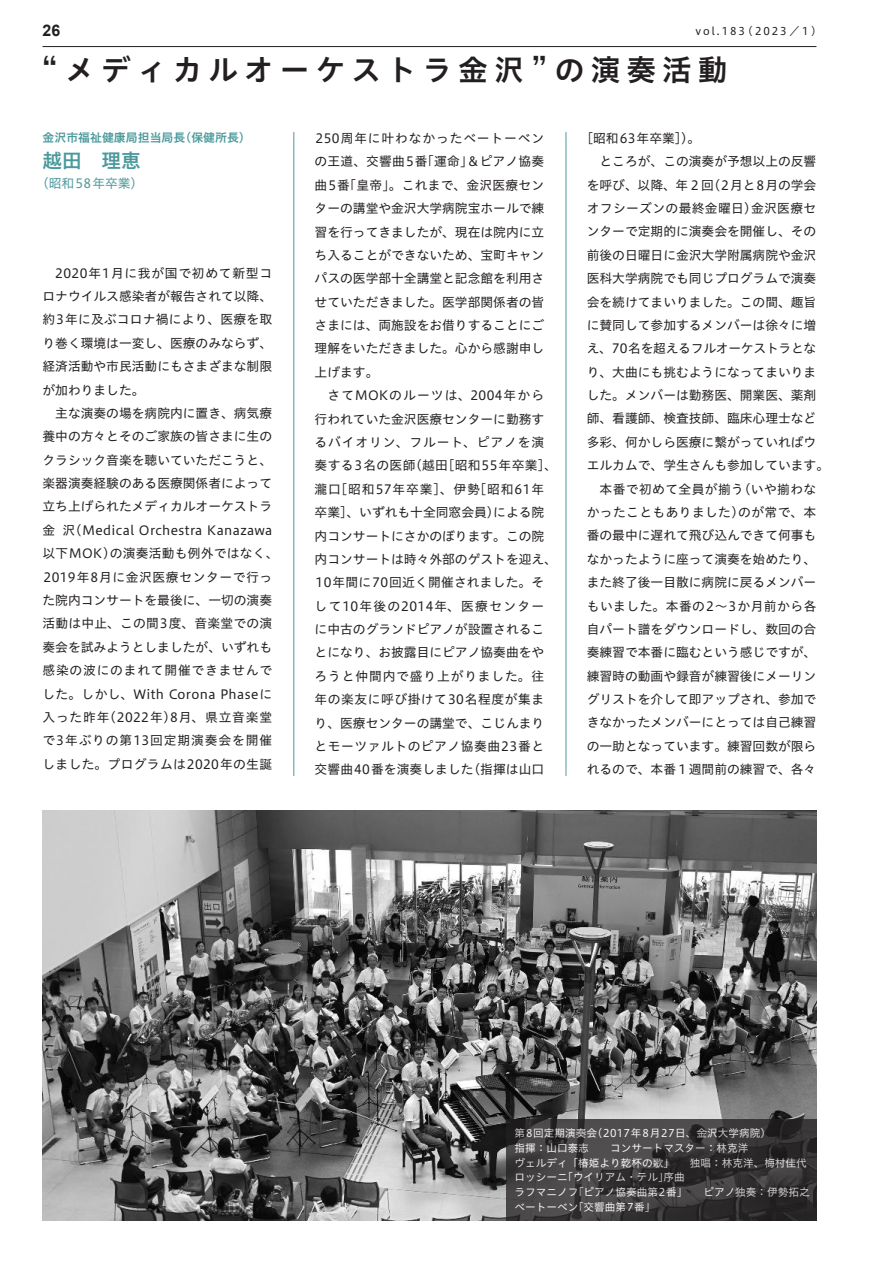
<style>
.page{position:relative;width:893px;height:1263px;background:#fff}
.page>*{position:absolute;margin:0;border:0;box-sizing:border-box;transform-origin:0 0}
.t1{font:29.7px "Hiragino UD Sans Std W6";letter-spacing:.2em;color:#231f20}
.t2{font:19.65px "Hiragino UD Sans Std W6";color:#4c999c}
.t3{font:700 15.9px "Arial";color:#231f20}
.t4{font:12.75px/23.4px "Hiragino UD Sans Std W4";color:#231f20;text-align:justify}
.t5{font:12.75px/23.4px "Hiragino UD Sans Std W4";letter-spacing:.02em;color:#231f20;text-align:center}
.t6{font:12.75px "Hiragino UD Sans Std W4";letter-spacing:.03em;color:#231f20}
.t7{font:12.75px "Hiragino UD Sans Std W4";letter-spacing:-.02em;color:#231f20}
.t8{font:12.75px "Hiragino UD Sans Std W4";letter-spacing:.04em;color:#231f20}
.t9{font:12.75px "Hiragino UD Sans Std W4";letter-spacing:.035em;color:#231f20}
.t10{font:12.75px "Hiragino UD Sans Std W4";letter-spacing:.015em;color:#4c999c}
.t11{font:11.85px "Hiragino UD Sans Std W6";color:#4c999c}
.t12{font:10.65px/14.9px "Hiragino UD Sans Std W4";color:#fff}
.t13{font:10.65px "Hiragino UD Sans Std W4";letter-spacing:.18em;color:#231f20}
</style>
<div class="page">
<hr style="left:293px;top:132px;width:1px;height:644px;background:#4c999c">
<hr style="left:566px;top:132px;width:1px;height:644px;background:#4c999c">
<img style="left:43px;top:810px;width:773px;height:410px">
<svg style="left:506px;top:1119px;width:310px;height:101px;background:#3b3839"></svg>
<hr style="left:43px;top:46px;width:773px;height:1px;background:#231f20">
<p class="t3" style="left:43px;top:20px;width:19px">26</p>
<p class="t13" style="left:695px;top:23px;width:128px">vol.183（2023／1）</p>
<h1 class="t1" style="left:43px;top:48px;width:687px">“メディカルオーケストラ金沢”の演奏活動</h1>
<p class="t11" style="left:43px;top:129px;width:210px">金沢市福祉健康局担当局長（保健所長）</p>
<h2 class="t2" style="left:43px;top:145px;width:100px">越田　理恵</h2>
<p class="t10" style="left:36px;top:174px;width:109px">（昭和58年卒業）</p>
<p class="t4" style="left:43px;top:260px;width:231px;text-indent:13px">2020年1月に我が国で初めて新型コロナウイルス感染者が報告されて以降、約3年に及ぶコロナ禍により、医療を取り巻く環境は一変し、医療のみならず、経済活動や市民活動にもさまざまな制限が加わりました。</p>
<p class="t5" style="left:42px;top:401px;width:237px">主な演奏の場を病院内に置き、病気療<br>養中の方々とそのご家族の皆さまに生のクラシック音楽を聴いていただこうと、楽器演奏経験のある医療関係者によって立ち上げられたメディカルオーケストラ金沢（Medical Orchestra Kanazawa以下MOK）の演奏活動も例外ではなく、<br>2019年8月に金沢医療センターで行った院内コンサートを最後に、一切の演奏活動は中止、この間3度、音楽堂での演奏会を試みようとしましたが、いずれも感染の波にのまれて開催できませんでした。しかし、With Corona Phaseに入った昨年（2022年）8月、県立音楽堂で3年ぶりの第13回定期演奏会を開催しました。プログラムは2020年の生誕</p>
<p class="t4" style="left:315px;top:126px;width:231px">250周年に叶わなかったベートーベンの王道、交響曲5番「運命」＆ピアノ協奏曲5番「皇帝」。これまで、金沢医療センターの講堂や金沢大学病院宝ホールで練習を行ってきましたが、現在は院内に立ち入ることができないため、宝町キャンパスの医学部十全講堂と記念館を利用させていただきました。医学部関係者の皆さまには、両施設をお借りすることにご理解をいただきました。心から感謝申し上げます。</p>
<p class="t4" style="left:315px;top:383px;width:244px;text-align:left;text-indent:13px">さてMOKのルーツは、2004年から行われていた金沢医療センターに勤務するバイオリン、フルート、ピアノを演奏する3名の医師（越田［昭和55年卒業］、瀧口［昭和57年卒業］、伊勢［昭和61年卒業］、いずれも十全同窓会員）による院内コンサートにさかのぼります。この院内コンサートは時々外部のゲストを迎え、<br>10年間に70回近く開催されました。そして10年後の2014年、医療センターに中古のグランドピアノが設置されることになり、お披露目にピアノ協奏曲をやろうと仲間内で盛り上がりました。往年の楽友に呼び掛けて30名程度が集まり、医療センターの講堂で、こじんまりとモーツァルトのピアノ協奏曲23番と交響曲40番を演奏しました（指揮は山口</p>
<p class="t4" style="left:580px;top:126px;width:121px">［昭和63年卒業］）。</p>
<p class="t4" style="left:599px;top:149px;width:218px">ところが、この演奏が予想以上の反響</p>
<p class="t4" style="left:587px;top:172px;width:231px">を呼び、以降、年２回（2月と8月の学会</p>
<p class="t6" style="left:587px;top:199px;width:231px">オフシーズンの最終金曜日）金沢医療セ</p>
<p class="t4" style="left:587px;top:219px;width:231px">ンターで定期的に演奏会を開催し、その</p>
<p class="t4" style="left:587px;top:243px;width:231px">前後の日曜日に金沢大学附属病院や金沢</p>
<p class="t4" style="left:587px;top:266px;width:231px">医科大学病院でも同じプログラムで演奏</p>
<p class="t4" style="left:587px;top:289px;width:231px">会を続けてまいりました。この間、趣旨</p>
<p class="t4" style="left:587px;top:313px;width:231px">に賛同して参加するメンバーは徐々に増</p>
<p class="t7" style="left:587px;top:339px;width:231px">え、70名を超えるフルオーケストラとな</p>
<p class="t4" style="left:587px;top:359px;width:231px">り、大曲にも挑むようになってまいりま</p>
<p class="t4" style="left:587px;top:383px;width:231px">した。メンバーは勤務医、開業医、薬剤</p>
<p class="t4" style="left:587px;top:406px;width:231px">師、看護師、検査技師、臨床心理士など</p>
<p class="t4" style="left:587px;top:430px;width:231px">多彩、何かしら医療に繋がっていればウ</p>
<p class="t4" style="left:587px;top:453px;width:244px">エルカムで、学生さんも参加しています。</p>
<p class="t9" style="left:599px;top:479px;width:218px">本番で初めて全員が揃う（いや揃わな</p>
<p class="t6" style="left:587px;top:502px;width:231px">かったこともありました）のが常で、本</p>
<p class="t4" style="left:587px;top:523px;width:231px">番の最中に遅れて飛び込んできて何事も</p>
<p class="t4" style="left:587px;top:546px;width:231px">なかったように座って演奏を始めたり、</p>
<p class="t4" style="left:587px;top:570px;width:231px">また終了後一目散に病院に戻るメンバー</p>
<p class="t8" style="left:587px;top:596px;width:231px">もいました。本番の2～3か月前から各</p>
<p class="t4" style="left:587px;top:617px;width:231px">自パート譜をダウンロードし、数回の合</p>
<p class="t4" style="left:587px;top:640px;width:231px">奏練習で本番に臨むという感じですが、</p>
<p class="t4" style="left:587px;top:663px;width:231px">練習時の動画や録音が練習後にメーリン</p>
<p class="t4" style="left:587px;top:687px;width:231px">グリストを介して即アップされ、参加で</p>
<p class="t4" style="left:587px;top:710px;width:231px">きなかったメンバーにとっては自己練習</p>
<p class="t4" style="left:587px;top:734px;width:231px">の一助となっています。練習回数が限ら</p>
<p class="t4" style="left:587px;top:757px;width:231px">れるので、本番１週間前の練習で、各々</p>
<p class="t12" style="left:514px;top:1125px;width:297px">第8回定期演奏会（2017年8月27日、金沢大学病院）　<br>指揮：山口泰志　　コンサートマスター：林克洋<br>ヴェルディ「椿姫より乾杯の歌」　　独唱：林克洋、梅村佳代ロッシーニ「ウイリアム・テル」序曲<br>ラフマニノフ「ピアノ協奏曲第2番」　　ピアノ独奏：伊勢拓之ベートーベン「交響曲第7番」</p>
</div>
